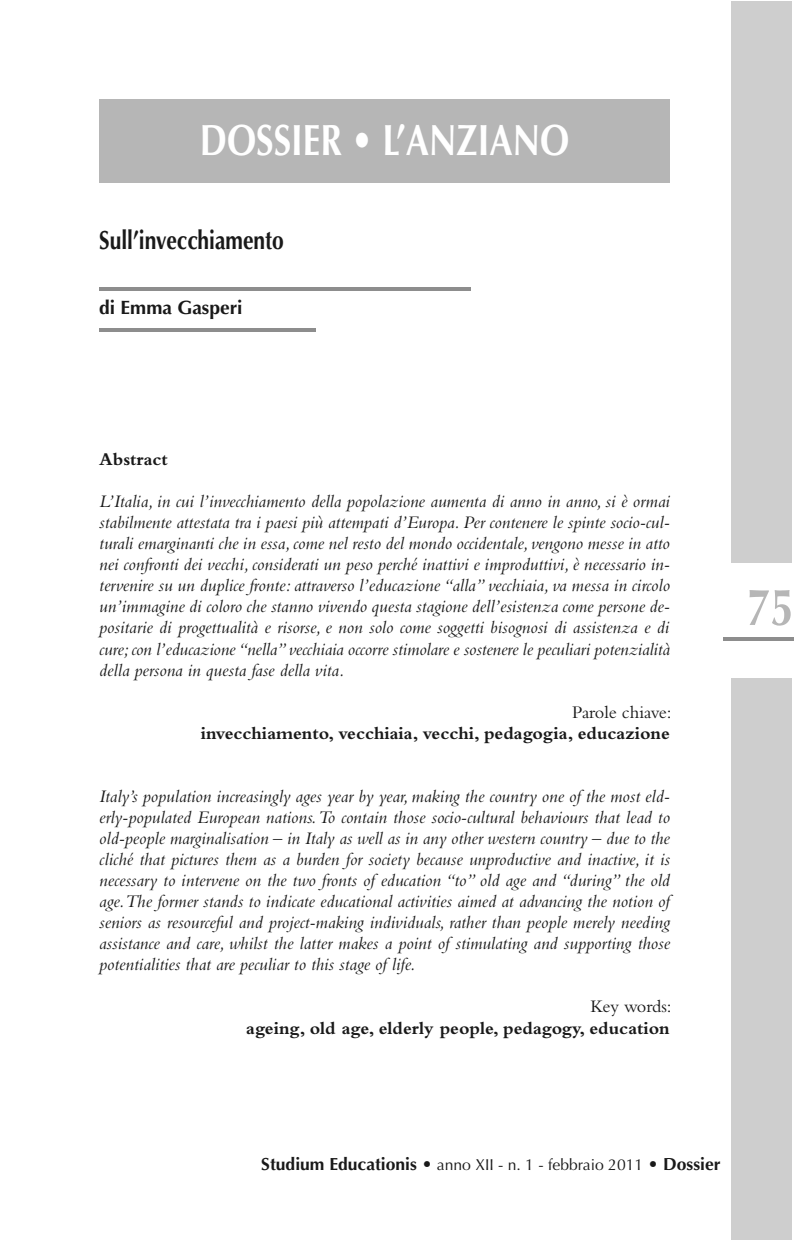
<style>
.page{position:relative;width:794px;height:1241px;background:#fff}
.page>*{position:absolute;margin:0;border:0;box-sizing:border-box;transform-origin:0 0}
.t1{font:700 43.75px "Optima";color:#fff;scale:.8 1}
.t2{font:700 26.25px "Optima";color:#191919;scale:.8 1}
.t3{font:700 19.25px "Optima";color:#191919}
.t4{font:italic 18.38px/21px "Bembo";color:#191919;text-align:justify}
.t5{font:700 18.38px/21.2px "Bembo";color:#191919;text-align:right}
.t6{font:700 17.5px "Optima";color:#191919}
.s1{font-weight:400}
.s2{font-weight:400;font-size:15.75px}
</style>
<div class="page">
<svg style="left:749px;top:590px;width:41px;height:35px"></svg>
<svg style="left:723px;top:637px;width:71px;height:3px"></svg>
<div style="left:731px;top:677px;width:61px;height:562px;background:#cecece"></div>
<div style="left:731px;top:1px;width:61px;height:562px;background:#cecece"></div>
<hr style="left:99px;top:328px;width:216px;height:3px;background:#8d8d8d">
<hr style="left:99px;top:287px;width:371px;height:4px;background:#8d8d8d">
<div style="left:99px;top:99px;width:571px;height:84px;background:#b6b6b6"></div>
<p class="t1" style="left:200px;top:115px;width:463px">DOSSIER • L’ANZIANO</p>
<p class="t2" style="left:99px;top:225px;width:232px">Sull’invecchiamento</p>
<p class="t3" style="left:99px;top:296px;width:145px">di Emma Gasperi</p>
<p class="t5" style="left:99px;top:450px;width:70px">Abstract</p>
<p class="t4" style="left:99px;top:493px;width:572px">L’Italia, in cui l’invecchiamento della popolazione aumenta di anno in anno, si è ormai stabilmente attestata tra i paesi più attempati d’Europa. Per contenere le spinte socio-cul&shy;turali emarginanti che in essa, come nel resto del mondo occidentale, vengono messe in atto nei confronti dei vecchi, considerati un peso perché inattivi e improduttivi, è necessario in&shy;tervenire su un duplice fronte: attraverso l’educazione “alla” vecchiaia, va messa in circolo un’immagine di coloro che stanno vivendo questa stagione dell’esistenza come persone de&shy;positarie di progettualità e risorse, e non solo come soggetti bisognosi di assistenza e di cure; con l’educazione “nella” vecchiaia occorre stimolare e sostenere le peculiari potenzialità della persona in questa fase della vita.</p>
<p class="t5" style="left:201px;top:702px;width:472px"><span class="s1">Parole chiave:<br></span>invecchiamento, vecchiaia, vecchi, pedagogia, educazione</p>
<p class="t4" style="left:99px;top:787px;width:572px">Italy’s population increasingly ages year by year, making the country one of the most eld&shy;erly-populated European nations. To contain those socio-cultural behaviours that lead to old-people marginalisation – in Italy as well as in any other western country – due to the cliché that pictures them as a burden for society because unproductive and inactive, it is necessary to intervene on the two fronts of education “to” old age and “during” the old age. The former stands to indicate educational activities aimed at advancing the notion of seniors as resourceful and project-making individuals, rather than people merely needing assistance and care, whilst the latter makes a point of stimulating and supporting those potentialities that are peculiar to this stage of life.</p>
<p class="t5" style="left:246px;top:997px;width:427px"><span class="s1">Key words:<br></span>ageing, old age, elderly people, pedagogy, education</p>
<p class="t6" style="left:261px;top:1153px;width:461px">Studium Educationis <span class="s1">•</span> <span class="s2">anno XII - n. 1 - febbraio 2011</span> <span class="s1">•</span> Dossier</p>
</div>
